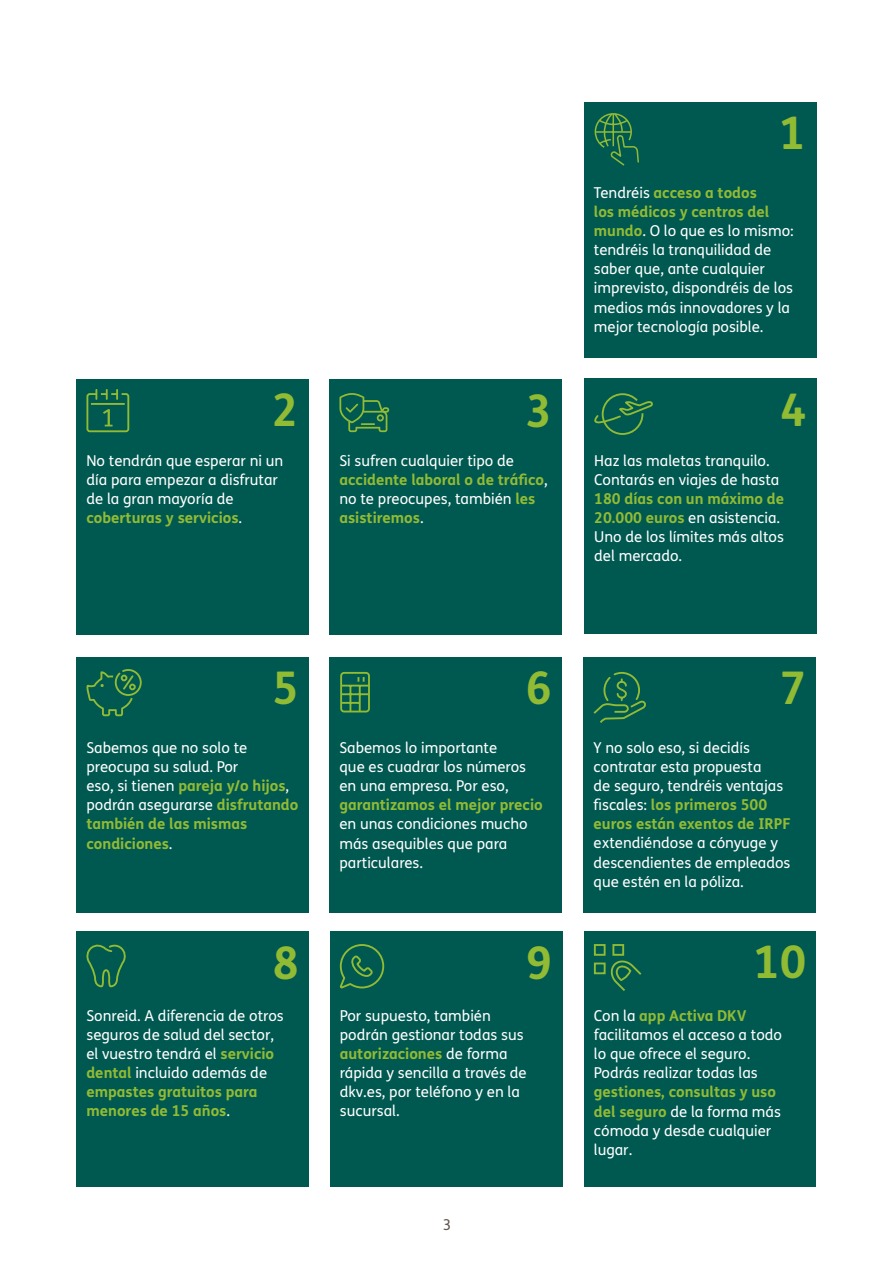
<style>
.page{position:relative;width:893px;height:1263px;background:#fff}
.page>*{position:absolute;margin:0;border:0;box-sizing:border-box;transform-origin:0 0}
.t1{font:700 45px "FS Me";color:#92bb34}
.t2{font:15px/19.2px "FS Me";color:#fff}
.t3{font:700 15px "FS Me";color:#92bb34}
.t4{font:15px "FS Me";color:#625551}
.s1{font-weight:700;color:#92bb34}
</style>
<div class="page">
<div style="left:584px;top:102px;width:232px;height:255px;background:#005951"></div>
<svg style="left:594px;top:113px;width:45px;height:53px"></svg>
<div style="left:77px;top:379px;width:232px;height:256px;background:#005951"></div>
<div style="left:330px;top:379px;width:232px;height:256px;background:#005951"></div>
<div style="left:330px;top:657px;width:232px;height:255px;background:#005951"></div>
<div style="left:77px;top:931px;width:232px;height:255px;background:#005951"></div>
<div style="left:584px;top:378px;width:232px;height:256px;background:#005951"></div>
<div style="left:583px;top:657px;width:233px;height:255px;background:#005951"></div>
<div style="left:330px;top:931px;width:232px;height:255px;background:#005951"></div>
<div style="left:77px;top:657px;width:232px;height:255px;background:#005951"></div>
<div style="left:584px;top:931px;width:232px;height:255px;background:#005951"></div>
<svg style="left:339px;top:393px;width:50px;height:39px"></svg>
<svg style="left:86px;top:669px;width:56px;height:48px"></svg>
<svg style="left:86px;top:944px;width:40px;height:44px"></svg>
<svg style="left:339px;top:944px;width:46px;height:45px"></svg>
<svg style="left:593px;top:944px;width:49px;height:47px"></svg>
<svg style="left:86px;top:390px;width:44px;height:43px"></svg>
<div style="left:340px;top:672px;width:30px;height:40px;border:2px solid #92bb34;border-radius:3px"></div>
<hr style="left:349px;top:686px;width:2px;height:25px;background:#92bb34">
<hr style="left:359px;top:686px;width:2px;height:25px;background:#92bb34">
<svg style="left:341px;top:677px;width:28px;height:9px"></svg>
<hr style="left:341px;top:693px;width:28px;height:2px;background:#92bb34">
<svg style="left:341px;top:702px;width:18px;height:2px"></svg>
<svg style="left:593px;top:672px;width:53px;height:51px"></svg>
<svg style="left:594px;top:393px;width:59px;height:42px"></svg>
<h1 class="t1" style="left:779px;top:98px;width:28px">1</h1>
<p class="t2" style="left:594px;top:183px;width:201px">Tendréis <span class="s1">acceso a todos<br>los médicos y centros del mundo</span>. O lo que es lo mismo: tendréis la tranquilidad de saber que, ante cualquier imprevisto, dispondréis de los medios más innovadores y la mejor tecnología posible.</p>
<h1 class="t1" style="left:272px;top:375px;width:28px">2</h1>
<h1 class="t1" style="left:780px;top:375px;width:28px">4</h1>
<h1 class="t1" style="left:525px;top:376px;width:28px">3</h1>
<p class="t2" style="left:339px;top:451px;width:210px">Si sufren cualquier tipo de <span class="s1">accidente laboral o de tráfico</span>, no te preocupes, también <span class="s1">les asistiremos</span>.</p>
<p class="t2" style="left:86px;top:450px;width:198px">No tendrán que esperar ni un día para empezar a disfrutar de la gran mayoría de <span class="s1">coberturas y servicios</span>.</p>
<p class="t2" style="left:594px;top:450px;width:187px">Haz las maletas tranquilo.<br>Contarás en viajes de hasta</p>
<p class="t2" style="left:594px;top:489px;width:191px"><span class="s1">180 días con un máximo de<br>20.000 euros</span> en asistencia.<br>Uno de los límites más altos del mercado.</p>
<h1 class="t1" style="left:272px;top:653px;width:28px">5</h1>
<p class="t2" style="left:86px;top:738px;width:213px">Sabemos que no solo te preocupa su salud. Por<br>eso, si tienen <span class="s1">pareja y/o hijos</span>, podrán asegurarse <span class="s1">disfrutando también de las mismas condiciones</span>.</p>
<h1 class="t1" style="left:272px;top:928px;width:28px">8</h1>
<p class="t2" style="left:86px;top:1006px;width:199px">Sonreid. A diferencia de otros seguros de salud del sector, el vuestro tendrá el <span class="s1">servicio dental</span> incluido además de <span class="s1">empastes gratuitos para menores de 15 años</span>.</p>
<h1 class="t1" style="left:525px;top:653px;width:28px">6</h1>
<p class="t2" style="left:339px;top:738px;width:188px">Sabemos lo importante que es cuadrar los números en una empresa. Por eso,</p>
<p class="t3" style="left:339px;top:793px;width:205px">garantizamos el mejor precio</p>
<p class="t2" style="left:339px;top:814px;width:190px">en unas condiciones mucho más asequibles que para particulares.</p>
<h1 class="t1" style="left:526px;top:928px;width:28px">9</h1>
<p class="t2" style="left:340px;top:1005px;width:188px">Por supuesto, también podrán gestionar todas sus <span class="s1">autorizaciones</span> de forma rápida y sencilla a través de dkv.es, por teléfono y en la sucursal.</p>
<p class="t4" style="left:443px;top:1215px;width:10px">3</p>
<h1 class="t1" style="left:780px;top:653px;width:28px">7</h1>
<p class="t2" style="left:594px;top:737px;width:198px">Y no solo eso, si decidís contratar esta propuesta<br>de seguro, tendréis ventajas fiscales: <span class="s1">los primeros 500 euros están exentos de IRPF</span></p>
<p class="t2" style="left:594px;top:833px;width:198px">extendiéndose a cónyuge y descendientes de empleados que estén en la póliza.</p>
<h1 class="t1" style="left:753px;top:928px;width:55px">10</h1>
<p class="t2" style="left:594px;top:1006px;width:190px">Con la <span class="s1">app Activa DKV </span>facilitamos el acceso a todo lo que ofrece el seguro.<br>Podrás realizar todas las</p>
<p class="t2" style="left:594px;top:1082px;width:189px"><span class="s1">gestiones, consultas y uso del seguro</span> de la forma más cómoda y desde cualquier lugar.</p>
</div>
